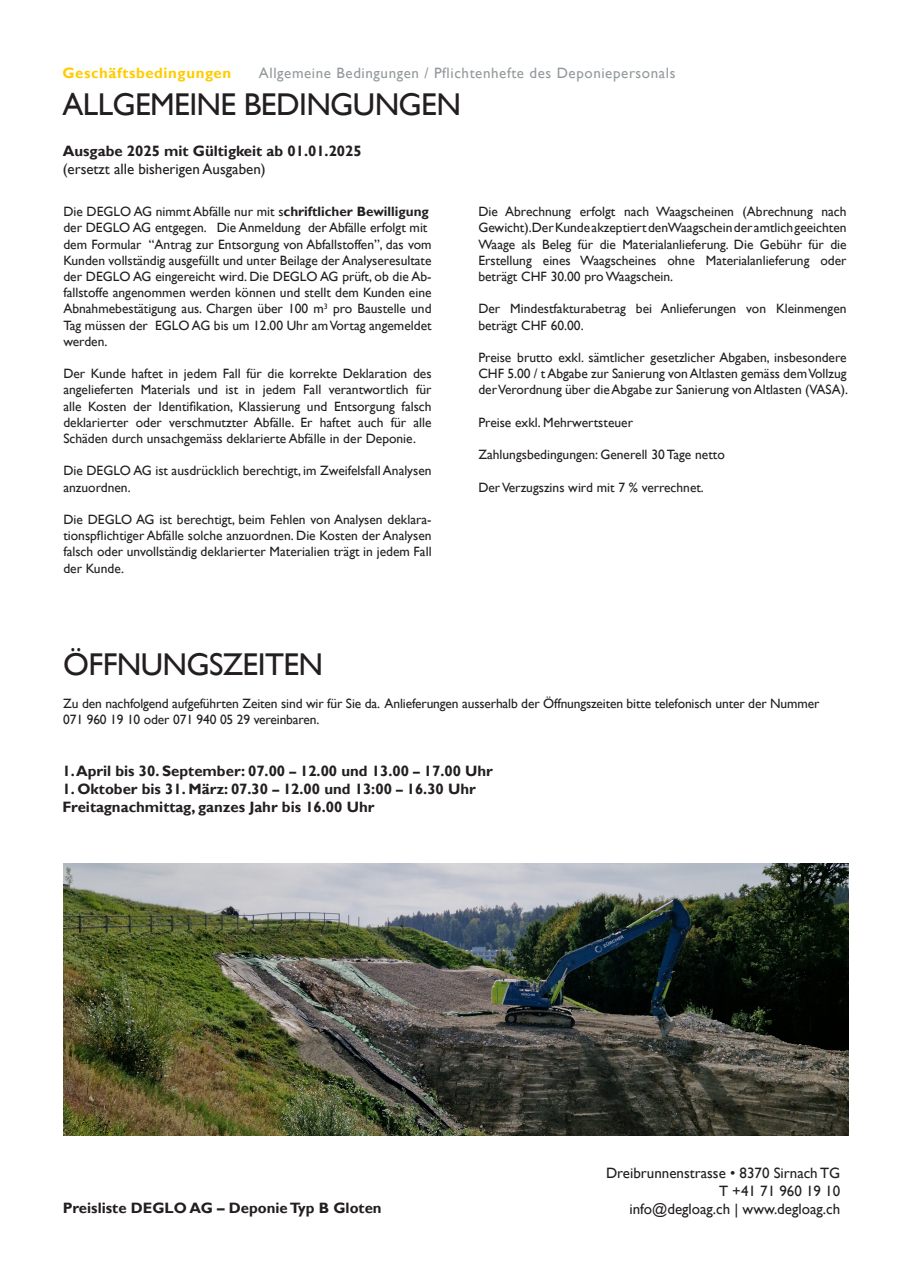
<style>
.page{position:relative;width:910px;height:1280px;background:#fff}
.page>*{position:absolute;margin:0;border:0;box-sizing:border-box;transform-origin:0 0}
.t1{font:31.5px "Gill Sans";letter-spacing:-.02em;color:#231f20}
.t2{font:700 15px "Gill Sans";color:#231f20}
.t3{font:15px "Gill Sans";color:#231f20}
.t4{font:15px "Gill Sans";letter-spacing:.04em;color:#949a9c}
.t5{font:700 15px "Gill Sans";letter-spacing:.04em;color:#fc0}
.t6{font:13.5px/16.2px "Gill Sans";color:#231f20;text-align:justify}
.s1{font-weight:700}
.s2{font-size:13.5px}
</style>
<div class="page">
<img style="left:63px;top:863px;width:785px;height:272px">
<p class="t5" style="left:63px;top:64px;width:170px">Geschäftsbedingungen</p>
<p class="t4" style="left:259px;top:64px;width:418px">Allgemeine Bedingungen / Pflichtenhefte des Deponiepersonals</p>
<p class="t1" style="left:63px;top:86px;width:400px">ALLGEMEINE BEDINGUNGEN</p>
<p class="t2" style="left:63px;top:142px;width:301px">Ausgabe 2025 mit Gültigkeit ab 01.01.2025</p>
<p class="t3" style="left:63px;top:160px;width:205px">(ersetzt alle bisherigen Ausgaben)</p>
<p class="t6" style="left:63px;top:204px;width:367px">Die DEGLO AG nimmt Abfälle nur mit s<span class="s1">chriftlicher Bewilligung</span></p>
<p class="t6" style="left:63px;top:220px;width:366px">der DEGLO AG entgegen. Die Anmeldung der Abfälle erfolgt mit</p>
<p class="t6" style="left:63px;top:236px;width:370px">dem Formular “Antrag zur Entsorgung von Abfallstoffen”, das vom Kunden vollständig ausgefüllt und unter Beilage der Analyseresultate der DEGLO AG eingereicht wird. Die DEGLO AG prüft, ob die Ab&shy;fallstoffe angenommen werden können und stellt dem Kunden eine Abnahmebestätigung aus. Chargen über 100 m<sup>3</sup> pro Baustelle und Tag müssen der EGLO AG bis um 12.00 Uhr am Vortag angemeldet werden.</p>
<p class="t6" style="left:63px;top:366px;width:370px">Der Kunde haftet in jedem Fall für die korrekte Deklaration des angelieferten Materials und ist in jedem Fall verantwortlich für alle Kosten der Identifikation, Klassierung und Entsorgung falsch deklarierter oder verschmutzter Abfälle. Er haftet auch für alle Schäden durch unsachgemäss deklarierte Abfälle in der Deponie.</p>
<p class="t6" style="left:63px;top:463px;width:370px">Die DEGLO AG ist ausdrücklich berechtigt, im Zweifelsfall Analysen anzuordnen.</p>
<p class="t6" style="left:63px;top:512px;width:370px">Die DEGLO AG ist berechtigt, beim Fehlen von Analysen deklara&shy;tionspflichtiger Abfälle solche anzuordnen. Die Kosten der Analysen falsch oder unvollständig deklarierter Materialien trägt in jedem Fall der Kunde.</p>
<p class="t6" style="left:478px;top:204px;width:370px">Die Abrechnung erfolgt nach Waagscheinen (Abrechnung nach Gewicht).Der Kunde akzeptiert den Waagschein der amtlich geeichten Waage als Beleg für die Materialanlieferung. Die Gebühr für die Erstellung eines Waagscheines ohne Materialanlieferung oder beträgt CHF 30.00 pro Waagschein.</p>
<p class="t6" style="left:478px;top:301px;width:370px">Der Mindestfakturabetrag bei Anlieferungen von Kleinmengen beträgt CHF 60.00.</p>
<p class="t6" style="left:478px;top:350px;width:371px">Preise brutto exkl. sämtlicher gesetzlicher Abgaben, insbesondere CHF 5.00 / t Abgabe zur Sanierung von Altlasten gemäss dem Vollzug der Verordnung über die Abgabe zur Sanierung von Altlasten (VASA).</p>
<p class="t6" style="left:478px;top:414px;width:156px">Preise exkl. Mehrwertsteuer</p>
<p class="t6" style="left:478px;top:447px;width:248px">Zahlungsbedingungen: Generell 30 Tage netto</p>
<p class="t6" style="left:478px;top:479px;width:227px">Der Verzugszins wird mit 7 % verrechnet.</p>
<p class="t1" style="left:63px;top:646px;width:261px">ÖFFNUNGSZEITEN</p>
<p class="t6" style="left:63px;top:696px;width:758px">Zu den nachfolgend aufgeführten Zeiten sind wir für Sie da. Anlieferungen ausserhalb der Öffnungszeiten bitte telefonisch unter der Nummer</p>
<p class="t6" style="left:63px;top:712px;width:258px">071 960 19 10 oder 071 940 05 29 vereinbaren.</p>
<p class="t2" style="left:63px;top:762px;width:432px">1. April bis 30. September: 07.00 <span class="s2">–</span> 12.00 und 13.00 <span class="s2">–</span> 17.00 Uhr</p>
<p class="t2" style="left:63px;top:780px;width:415px">1. Oktober bis 31. März: 07.30 <span class="s2">–</span> 12.00 und 13:00 <span class="s2">–</span> 16.30 Uhr</p>
<p class="t2" style="left:63px;top:798px;width:313px">Freitagnachmittag, ganzes Jahr bis 16.00 Uhr</p>
<p class="t2" style="left:63px;top:1199px;width:320px">Preisliste DEGLO AG – Deponie Typ B Gloten</p>
<p class="t3" style="left:606px;top:1164px;width:236px">Dreibrunnenstrasse • 8370 Sirnach TG</p>
<p class="t3" style="left:719px;top:1182px;width:123px">T +41 71 960 19 10</p>
<p class="t3" style="left:629px;top:1200px;width:212px">info@degloag.ch | www.degloag.ch</p>
</div>
